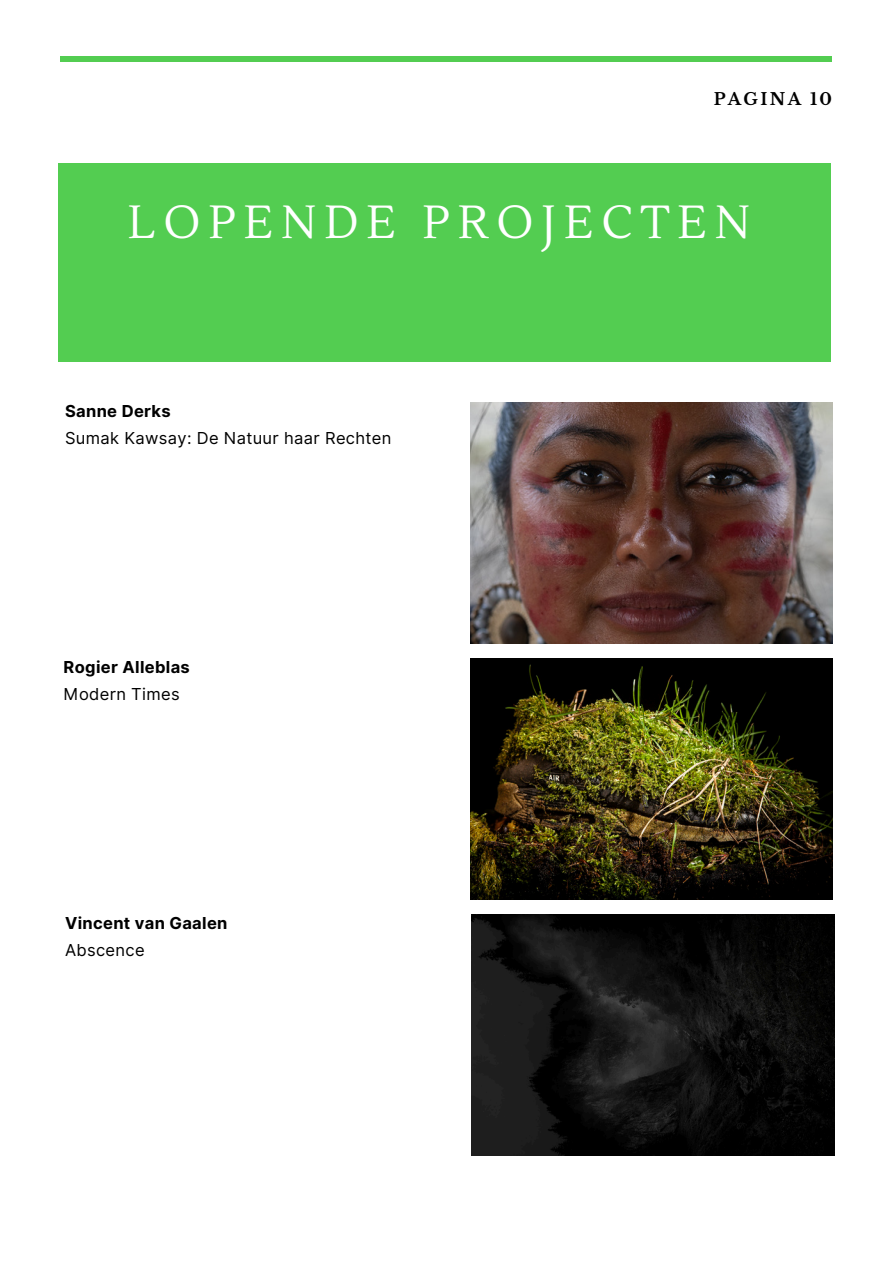
<style>
.page{position:relative;width:894px;height:1264px;background:#fff}
.page>*{position:absolute;margin:0;border:0;box-sizing:border-box;transform-origin:0 0}
.t1{font:46.35px "Lustria";letter-spacing:.17em;color:#fff}
.t2{font:16.5px "Inter";letter-spacing:.02em;color:#000}
.t3{font:700 16.5px "Inter";letter-spacing:.02em;color:#000}
.t4{font:700 16.5px "Libre Baskerville";letter-spacing:.14em;color:#000}
</style>
<div class="page">
<div style="left:58px;top:163px;width:773px;height:198px;background:#53cd51"></div>
<hr style="left:61px;top:57px;width:770px;height:4px;background:#53cd51">
<img style="left:470px;top:402px;width:362px;height:241px">
<img style="left:470px;top:658px;width:362px;height:241px">
<img style="left:471px;top:914px;width:362px;height:241px">
<h2 class="t4" style="left:713px;top:89px;width:120px">PAGINA 10</h2>
<p class="t1" style="left:128px;top:193px;width:623px">LOPENDE PROJECTEN</p>
<p class="t3" style="left:65px;top:400px;width:107px">Sanne Derks</p>
<p class="t2" style="left:65px;top:427px;width:328px">Sumak Kawsay: De Natuur haar Rechten</p>
<p class="t3" style="left:64px;top:657px;width:128px">Rogier Alleblas</p>
<p class="t2" style="left:64px;top:684px;width:117px">Modern Times</p>
<p class="t3" style="left:65px;top:912px;width:164px">Vincent van Gaalen</p>
<p class="t2" style="left:65px;top:939px;width:81px">Abscence</p>
</div>
